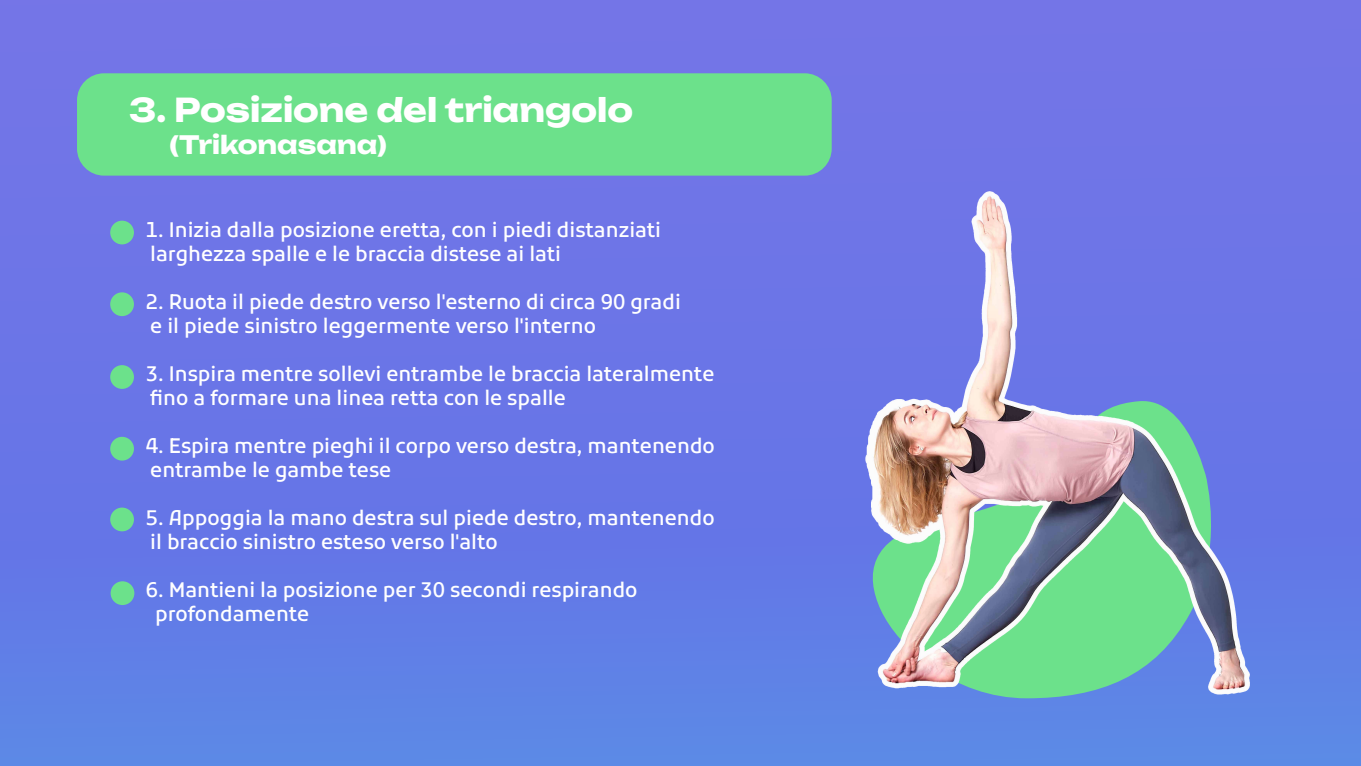
<style>
.page{position:relative;width:1361px;height:766px;background:#fff}
.page>*{position:absolute;margin:0;border:0;box-sizing:border-box;transform-origin:0 0}
.t1{font:700 32.5px "Unbounded";color:#fff}
.t2{font:700 25px "Unbounded";color:#fff}
.t3{font:500 20px/24px "Kufam";color:#fff}
</style>
<div class="page">
<div style="left:0;top:0;width:1360px;height:765px;background:linear-gradient(to bottom,#7671e7,#5d7fe7)"></div>
<img style="left:0;top:264px;width:42px;height:477px">
<img style="left:586px;top:135px;width:775px;height:606px">
<div style="left:77px;top:73px;width:754px;height:102px;background:#6ce18b;border-radius:27px"></div>
<div style="left:110px;top:220px;width:24px;height:24px;background:#6ce18b;border-radius:50%"></div>
<div style="left:110px;top:292px;width:24px;height:24px;background:#6ce18b;border-radius:50%"></div>
<div style="left:110px;top:365px;width:24px;height:24px;background:#6ce18b;border-radius:50%"></div>
<div style="left:110px;top:436px;width:24px;height:24px;background:#6ce18b;border-radius:50%"></div>
<div style="left:110px;top:507px;width:24px;height:24px;background:#6ce18b;border-radius:50%"></div>
<div style="left:111px;top:581px;width:23px;height:24px;background:#6ce18b;border-radius:50%"></div>
<h1 class="t1" style="left:129px;top:82px;width:506px">3. Posizione del triangolo</h1>
<p class="t2" style="left:169px;top:124px;width:219px">(Trikonasana)</p>
<p class="t3" style="left:146px;top:218px;width:517px">1. Inizia dalla posizione eretta, con i piedi distanziati larghezza spalle e le braccia distese ai lati</p>
<p class="t3" style="left:146px;top:290px;width:537px">2. Ruota il piede destro verso l'esterno di circa 90 gradi e il piede sinistro leggermente verso l'interno</p>
<p class="t3" style="left:146px;top:362px;width:570px">3. Inspira mentre sollevi entrambe le braccia lateralmente fino a formare una linea retta con le spalle</p>
<p class="t3" style="left:146px;top:434px;width:571px">4. Espira mentre pieghi il corpo verso destra, mantenendo entrambe le gambe tese</p>
<p class="t3" style="left:146px;top:506px;width:570px">5. Appoggia la mano destra sul piede destro, mantenendo il braccio sinistro esteso verso l'alto</p>
<p class="t3" style="left:155px;top:578px;width:484px;text-indent:-10px">6. Mantieni la posizione per 30 secondi respirando profondamente</p>
</div>
